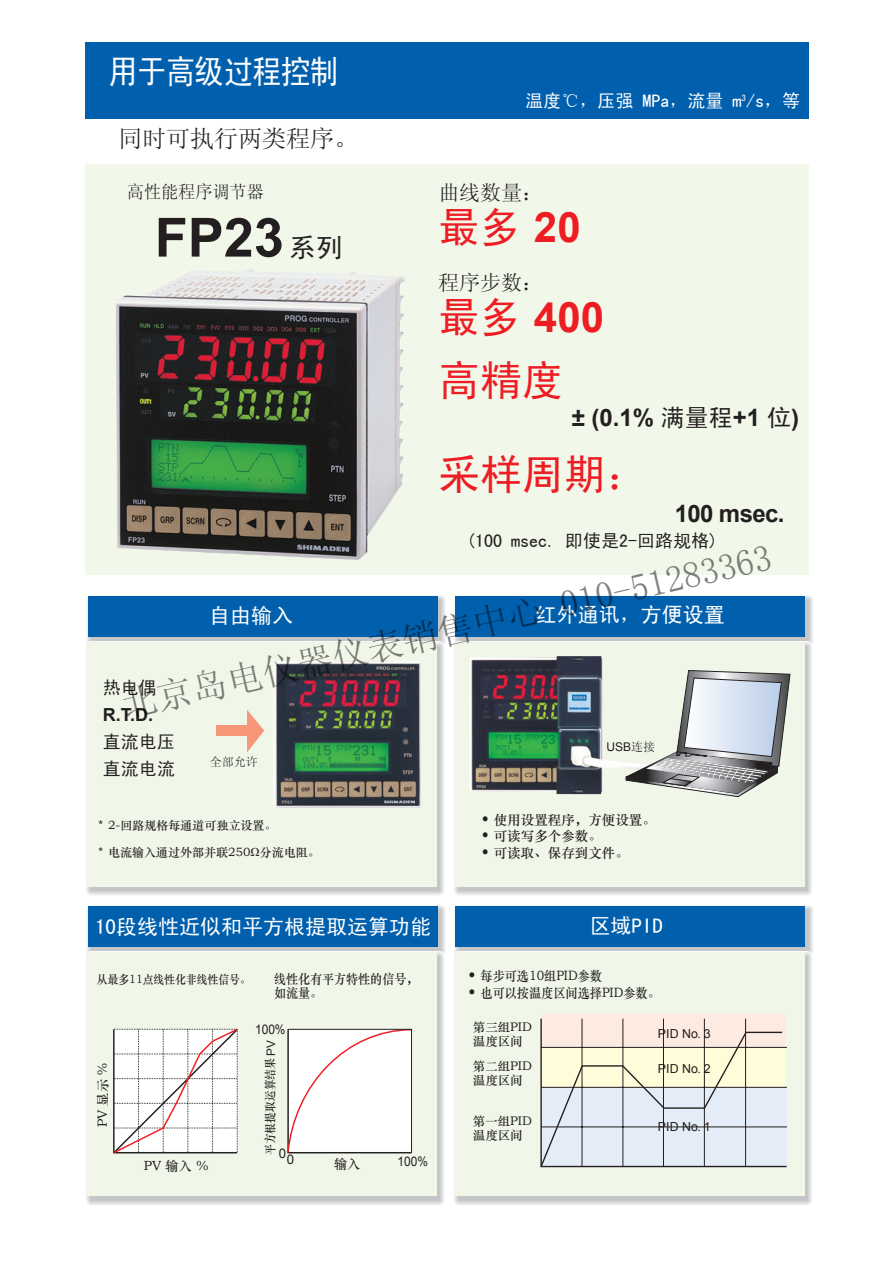
<style>
.page{position:relative;width:893px;height:1262px;background:#fff}
.page>*{position:absolute;margin:0;border:0;box-sizing:border-box;transform-origin:0 0}
.t1{font:700 54px "Arial";color:#231f20}
.t2{font:42px "Sim Hei";color:#ee1d24}
.t3{font:700 42px "Arial";color:#ee1d24}
.t4{font:36px "Sim Sun";color:rgb(0 0 0/.5)}
.t5{font:33px "Sim Hei";letter-spacing:-.035em;color:#fff;scale:.9 1}
.t6{font:700 24px "Arial";letter-spacing:-.025em;color:#231f20}
.t7{font:24px "Sim Sun";color:#231f20}
.t8{font:21px "Sim Hei";color:#fff}
.t9{font:21px "Sim Sun";color:#231f20}
.t10{font:18px/27px "Sim Hei";color:#231f20}
.t11{font:18px "Sim Hei";color:#fff}
.t12{font:18px "Sim Sun";color:#231f20;scale:.95 1}
.t13{font:700 18px "Arial";color:#231f20}
.t14{font:13.5px "ST Zhongsong";color:#231f20}
.t15{font:13.5px "ST Zhongsong";color:#231f20;scale:.9 1}
.t16{font:13.35px/14.4px "ST Zhongsong";color:#231f20;scale:.9 1}
.t17{font:13.2px "ST Zhongsong";color:#231f20}
.t18{font:13.2px "Arial";color:#231f20;scale:.9 1}
.t19{font:13.2px "Arial";color:#231f20}
.t20{font:12.45px/13.8px "ST Zhongsong";color:#231f20}
.t21{font:12.45px "Arial";color:#231f20}
.t22{font:12px "ST Zhongsong";color:#231f20}
.t23{font:12px "ST Zhongsong";color:#231f20;scale:.9 1}
.t24{font:12px "Arial";color:#231f20}
.t25{font:12px "Sim Sun";color:#231f20}
.s1{font-family:"Arial";font-weight:700}
.s2{font-family:"Sim Hei";font-weight:400}
.s3{font-family:"Sim Hei";font-weight:400;font-size:27px}
.s4{font-family:"Sim Sun"}
.s5{font-family:"Arial"}
.s6{font-family:"Arial";font-weight:700;font-size:18px}
</style>
<div class="page">
<div style="left:85px;top:43px;width:723px;height:76px;background:#0160ae"></div>
<div style="left:87px;top:905px;width:358px;height:50px;border:10px solid #f2f3f4"></div>
<svg style="left:93px;top:912px;width:345px;height:37px"></svg>
<div style="left:91px;top:910px;width:349px;height:41px;border:1px solid #c5c6c8"></div>
<div style="left:88px;top:906px;width:349px;height:40px;background:#0160ae"></div>
<svg style="left:90px;top:956px;width:349px;height:244px;background:#cfd1cf"></svg>
<div style="left:87px;top:952px;width:349px;height:243px;background:#f1f7e8"></div>
<div style="left:454px;top:905px;width:358px;height:50px;border:10px solid #f2f3f4"></div>
<svg style="left:461px;top:912px;width:345px;height:37px"></svg>
<div style="left:459px;top:910px;width:349px;height:41px;border:1px solid #c5c6c8"></div>
<div style="left:455px;top:906px;width:350px;height:40px;background:#0160ae"></div>
<svg style="left:458px;top:956px;width:349px;height:244px;background:#cfd1cf"></svg>
<div style="left:455px;top:952px;width:349px;height:243px;background:#f1f7e8"></div>
<div style="left:87px;top:595px;width:358px;height:51px;border:10px solid #f2f3f4"></div>
<div style="left:92px;top:600px;width:348px;height:41px;background:#c5c6c8"></div>
<div style="left:88px;top:596px;width:349px;height:41px;background:#0160ae"></div>
<svg style="left:90px;top:646px;width:349px;height:245px;background:#cfd1cf"></svg>
<div style="left:87px;top:643px;width:349px;height:243px;background:#f1f7e8"></div>
<div style="left:459px;top:600px;width:349px;height:41px;background:#c5c6c8"></div>
<div style="left:455px;top:596px;width:350px;height:41px;background:#0160ae"></div>
<svg style="left:458px;top:646px;width:349px;height:245px;background:#cfd1cf"></svg>
<div style="left:455px;top:643px;width:349px;height:243px;background:#f1f7e8"></div>
<div style="left:85px;top:164px;width:723px;height:410px;background:#f2f8e9"></div>
<img style="left:116px;top:269px;width:289px;height:291px">
<svg style="left:113px;top:1028px;width:299px;height:126px"></svg>
<svg style="left:247px;top:710px;width:17px;height:42px"></svg>
<div style="left:216px;top:725px;width:37px;height:10px;background:#f6977a"></div>
<img style="left:469px;top:656px;width:155px;height:138px">
<svg style="left:624px;top:670px;width:166px;height:127px"></svg>
<div style="left:541px;top:1013px;width:244px;height:34px;background:#fdeae0"></div>
<svg style="left:540px;top:1018px;width:247px;height:150px"></svg>
<img style="left:274px;top:661px;width:147px;height:146px">
<h3 class="t5" style="left:108px;top:55px;width:258px">用于高级过程控制</h3>
<h3 class="t7" style="left:118px;top:126px;width:241px">同时可执行两类程序。</h3>
<h3 class="t11" style="left:525px;top:92px;width:276px">温度℃，压强 MPa，流量 m<sup>3</sup>/s，等</h3>
<h3 class="t9" style="left:438px;top:182px;width:106px">曲线数量：</h3>
<h2 class="t2" style="left:438px;top:206px;width:144px">最多 <span class="s1">20</span></h2>
<h3 class="t9" style="left:438px;top:272px;width:106px">程序步数：</h3>
<h2 class="t3" style="left:438px;top:289px;width:167px"><span class="s2">最多</span> 400</h2>
<h2 class="t2" style="left:438px;top:359px;width:127px">高精度</h2>
<h3 class="t6" style="left:571px;top:402px;width:229px">± (0.1% <span class="s2">满量程</span>+1 <span class="s2">位</span>)</h3>
<h2 class="t2" style="left:438px;top:453px;width:211px">采样周期：</h2>
<h3 class="t6" style="left:674px;top:498px;width:111px">100 msec.</h3>
<h3 class="t10" style="left:466px;top:526px;width:253px">(100 msec. 即使是2-回路规格)</h3>
<h3 class="t12" style="left:127px;top:183px;width:145px">高性能程序调节器</h3>
<h1 class="t1" style="left:155px;top:202px;width:190px">FP23 <span class="s3">系列</span></h1>
<h3 class="t4" style="left:118px;top:688px;width:667px;rotate:-13deg">北京岛电仪器仪表销售中心 010-51283363</h3>
<h3 class="t8" style="left:209px;top:605px;width:85px">自由输入</h3>
<h3 class="t8" style="left:535px;top:604px;width:190px">红外通讯，方便设置</h3>
<h3 class="t10" style="left:103px;top:674px;width:55px">热电偶</h3>
<h3 class="t13" style="left:103px;top:702px;width:52px">R.T.D.</h3>
<h3 class="t10" style="left:103px;top:728px;width:73px">直流电压直流电流</h3>
<p class="t24" style="left:606px;top:739px;width:50px">USB<span class="s4">连接</span></p>
<p class="t25" style="left:210px;top:755px;width:49px">全部允许</p>
<p class="t22" style="left:98px;top:817px;width:179px"><span class="s5">*</span> 2-回路规格每通道可独立设置。</p>
<p class="t22" style="left:98px;top:844px;width:223px"><span class="s5">*</span> 电流输入通过外部并联250Ω分流电阻。</p>
<p class="t14" style="left:482px;top:810px;width:175px"><span class="s6">•</span> 使用设置程序，方便设置。</p>
<p class="t14" style="left:482px;top:826px;width:121px"><span class="s6">•</span> 可读写多个参数。</p>
<p class="t14" style="left:482px;top:843px;width:148px"><span class="s6">•</span> 可读取、保存到文件。</p>
<h3 class="t8" style="left:95px;top:916px;width:338px">10段线性近似和平方根提取运算功能</h3>
<h3 class="t8" style="left:589px;top:915px;width:75px">区域PID</h3>
<p class="t23" style="left:97px;top:970px;width:172px">从最多11点线性化非线性信号。</p>
<p class="t16" style="left:274px;top:971px;width:161px">线性化有平方特性的信号，如流量。</p>
<p class="t17" style="left:93px;top:1127px;width:66px;rotate:-90deg">PV 显示 %</p>
<p class="t18" style="left:255px;top:1021px;width:35px">100%</p>
<p class="t23" style="left:262px;top:1155px;width:129px;rotate:-90deg">平方根提取运算结果 <sub>PV</sub></p>
<p class="t19" style="left:279px;top:1144px;width:9px">0</p>
<p class="t19" style="left:287px;top:1151px;width:9px">0</p>
<p class="t17" style="left:144px;top:1156px;width:66px">PV 输入 %</p>
<p class="t17" style="left:334px;top:1155px;width:28px">输入</p>
<p class="t18" style="left:397px;top:1152px;width:35px">100%</p>
<p class="t15" style="left:469px;top:966px;width:149px"><span class="s6">•</span> 每步可选10组PID参数</p>
<p class="t15" style="left:469px;top:983px;width:213px"><span class="s6">•</span> 也可以按温度区间选择PID参数。</p>
<p class="t20" style="left:473px;top:1019px;width:61px">第三组PID温度区间</p>
<p class="t20" style="left:473px;top:1058px;width:61px">第二组PID温度区间</p>
<p class="t20" style="left:473px;top:1114px;width:61px">第一组PID温度区间</p>
<p class="t21" style="left:658px;top:1025px;width:54px">PID No. 3</p>
<p class="t21" style="left:658px;top:1060px;width:54px">PID No. 2</p>
<p class="t21" style="left:658px;top:1118px;width:54px">PID No. 1</p>
</div>
